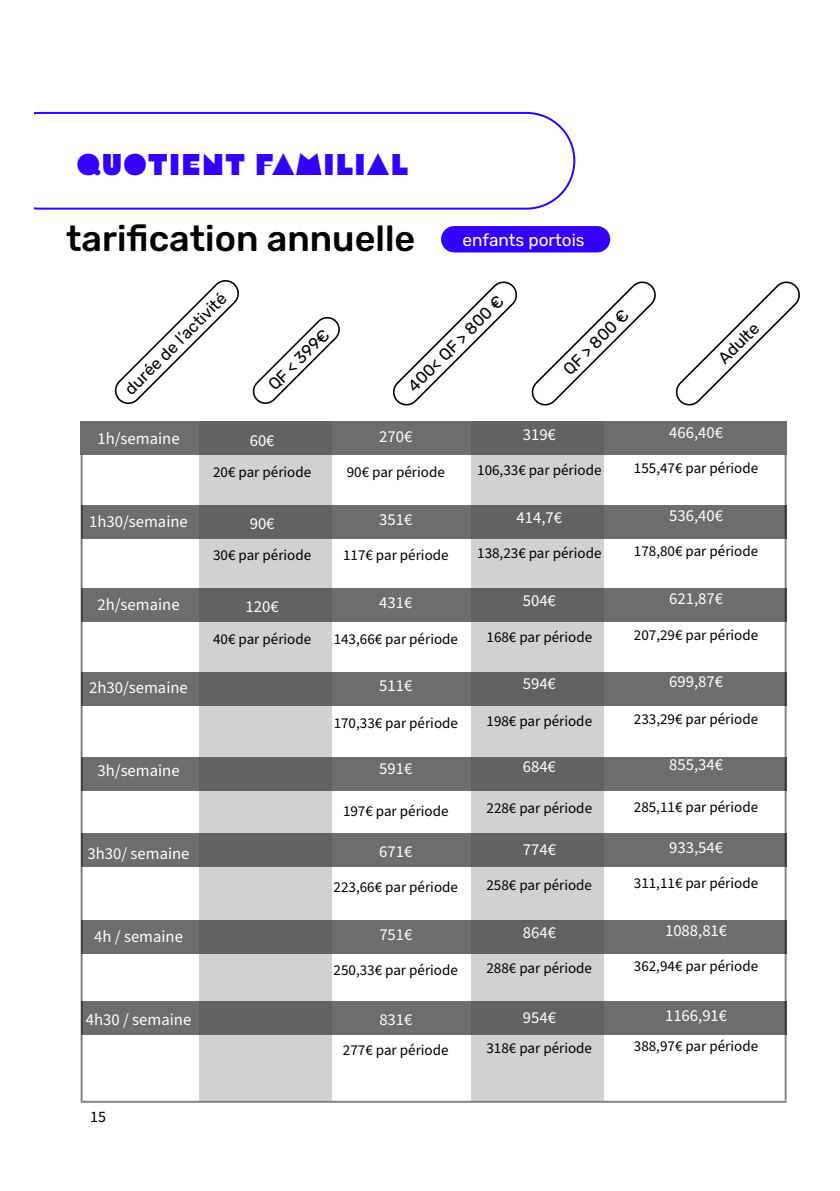
<style>
.page{position:relative;width:840px;height:1191px;background:#fff}
.page>*{position:absolute;margin:0;border:0;box-sizing:border-box;transform-origin:0 0}
.t1{font:500 36px "Rubik";color:#000}
.t2{font:30px "Flegrei";letter-spacing:.04em;color:#30f}
.t3{font:17.2px "Rubik";color:#fff}
.t4{font:16.6px "Source Sans Pro";color:#fff}
.t5{font:16.6px "Rubik";color:#000}
.t6{font:16px "Source Sans Pro";color:#000}
.t7{font:15px "Source Sans Pro";color:#000}
</style>
<div class="page">
<svg style="left:34px;top:112px;width:541px;height:98px"></svg>
<svg style="left:114px;top:280px;width:125px;height:124px"></svg>
<div style="left:441px;top:226px;width:169px;height:26px;background:#30f;border-radius:13px"></div>
<svg style="left:252px;top:316px;width:88px;height:88px"></svg>
<svg style="left:393px;top:281px;width:125px;height:125px"></svg>
<svg style="left:531px;top:281px;width:125px;height:125px"></svg>
<svg style="left:675px;top:281px;width:125px;height:125px"></svg>
<div style="left:471px;top:421px;width:132px;height:679px;background:#d1d1d1"></div>
<div style="left:81px;top:421px;width:705px;height:33px;background:#6d6d6d"></div>
<svg style="left:198px;top:421px;width:133px;height:679px;background:#c9c9c9"></svg>
<div style="left:81px;top:505px;width:705px;height:33px;background:#6d6d6d"></div>
<div style="left:81px;top:588px;width:705px;height:33px;background:#6d6d6d"></div>
<div style="left:81px;top:672px;width:705px;height:34px;background:#6d6d6d"></div>
<div style="left:81px;top:757px;width:705px;height:33px;background:#6d6d6d"></div>
<div style="left:81px;top:833px;width:705px;height:33px;background:#6d6d6d"></div>
<div style="left:81px;top:920px;width:705px;height:33px;background:#6d6d6d"></div>
<div style="left:81px;top:1001px;width:705px;height:34px;background:#6d6d6d"></div>
<hr style="left:81px;top:454px;width:2px;height:648px;background:#000">
<hr style="left:784px;top:454px;width:2px;height:646px;background:#000">
<hr style="left:83px;top:1100px;width:703px;height:2px;background:#000">
<h2 class="t2" style="left:77px;top:147px;width:333px">QUOTIENT FAMILIAL</h2>
<h1 class="t1" style="left:66px;top:218px;width:350px">tarification annuelle</h1>
<p class="t3" style="left:462px;top:230px;width:123px">enfants portois</p>
<p class="t5" style="left:121px;top:385px;width:138px;rotate:-45deg">durée de l’activité</p>
<p class="t5" style="left:264px;top:381px;width:80px;rotate:-45deg">QF &lt; 399€</p>
<p class="t5" style="left:404px;top:382px;width:129px;rotate:-45deg">400&lt; QF &gt; 800 €</p>
<p class="t5" style="left:559px;top:365px;width:86px;rotate:-45deg">QF &gt; 800 €</p>
<p class="t5" style="left:714px;top:354px;width:52px;rotate:-45deg">Adulte</p>
<p class="t4" style="left:97px;top:427px;width:84px">1h/semaine</p>
<p class="t4" style="left:249px;top:429px;width:26px">60€</p>
<p class="t4" style="left:379px;top:426px;width:35px">270€</p>
<p class="t4" style="left:522px;top:423px;width:35px">319€</p>
<p class="t4" style="left:668px;top:422px;width:55px">466,40€</p>
<p class="t7" style="left:213px;top:461px;width:100px">20€ par période</p>
<p class="t7" style="left:346px;top:461px;width:100px">90€ par période</p>
<p class="t7" style="left:477px;top:459px;width:126px">106,33€ par période</p>
<p class="t7" style="left:633px;top:457px;width:126px">155,47€ par période</p>
<p class="t4" style="left:89px;top:510px;width:100px">1h30/semaine</p>
<p class="t4" style="left:249px;top:512px;width:26px">90€</p>
<p class="t4" style="left:379px;top:508px;width:35px">351€</p>
<p class="t4" style="left:516px;top:506px;width:47px">414,7€</p>
<p class="t4" style="left:668px;top:504px;width:55px">536,40€</p>
<p class="t7" style="left:213px;top:545px;width:100px">30€ par période</p>
<p class="t7" style="left:343px;top:545px;width:107px">117€ par période</p>
<p class="t7" style="left:477px;top:543px;width:126px">138,23€ par période</p>
<p class="t7" style="left:633px;top:541px;width:126px">178,80€ par période</p>
<p class="t4" style="left:97px;top:593px;width:84px">2h/semaine</p>
<p class="t4" style="left:245px;top:595px;width:35px">120€</p>
<p class="t4" style="left:379px;top:591px;width:35px">431€</p>
<p class="t4" style="left:522px;top:589px;width:35px">504€</p>
<p class="t4" style="left:668px;top:587px;width:55px">621,87€</p>
<p class="t7" style="left:213px;top:628px;width:100px">40€ par période</p>
<p class="t7" style="left:333px;top:628px;width:126px">143,66€ par période</p>
<p class="t7" style="left:486px;top:626px;width:107px">168€ par période</p>
<p class="t7" style="left:633px;top:624px;width:126px">207,29€ par période</p>
<p class="t4" style="left:89px;top:676px;width:100px">2h30/semaine</p>
<p class="t4" style="left:379px;top:674px;width:35px">511€</p>
<p class="t4" style="left:522px;top:672px;width:35px">594€</p>
<p class="t4" style="left:668px;top:670px;width:55px">699,87€</p>
<p class="t7" style="left:333px;top:713px;width:126px">170,33€ par période</p>
<p class="t7" style="left:486px;top:711px;width:107px">198€ par période</p>
<p class="t7" style="left:633px;top:709px;width:126px">233,29€ par période</p>
<p class="t4" style="left:97px;top:759px;width:84px">3h/semaine</p>
<p class="t4" style="left:379px;top:757px;width:35px">591€</p>
<p class="t4" style="left:522px;top:755px;width:35px">684€</p>
<p class="t4" style="left:668px;top:753px;width:55px">855,34€</p>
<p class="t7" style="left:343px;top:800px;width:107px">197€ par période</p>
<p class="t7" style="left:486px;top:798px;width:107px">228€ par période</p>
<p class="t7" style="left:633px;top:796px;width:126px">285,11€ par période</p>
<p class="t4" style="left:87px;top:842px;width:103px">3h30/ semaine</p>
<p class="t4" style="left:379px;top:840px;width:35px">671€</p>
<p class="t4" style="left:522px;top:838px;width:35px">774€</p>
<p class="t4" style="left:668px;top:836px;width:55px">933,54€</p>
<p class="t7" style="left:333px;top:877px;width:126px">223,66€ par période</p>
<p class="t7" style="left:486px;top:875px;width:107px">258€ par période</p>
<p class="t7" style="left:633px;top:873px;width:126px">311,11€ par période</p>
<p class="t4" style="left:94px;top:925px;width:90px">4h / semaine</p>
<p class="t4" style="left:379px;top:923px;width:35px">751€</p>
<p class="t4" style="left:522px;top:921px;width:35px">864€</p>
<p class="t4" style="left:664px;top:919px;width:64px">1088,81€</p>
<p class="t7" style="left:333px;top:960px;width:126px">250,33€ par période</p>
<p class="t7" style="left:486px;top:958px;width:107px">288€ par période</p>
<p class="t7" style="left:633px;top:956px;width:126px">362,94€ par période</p>
<p class="t4" style="left:86px;top:1008px;width:107px">4h30 / semaine</p>
<p class="t4" style="left:379px;top:1008px;width:35px">831€</p>
<p class="t4" style="left:522px;top:1006px;width:35px">954€</p>
<p class="t4" style="left:664px;top:1004px;width:64px">1166,91€</p>
<p class="t6" style="left:90px;top:1106px;width:17px">15</p>
<p class="t7" style="left:343px;top:1039px;width:107px">277€ par période</p>
<p class="t7" style="left:486px;top:1037px;width:107px">318€ par période</p>
<p class="t7" style="left:633px;top:1035px;width:126px">388,97€ par période</p>
</div>
